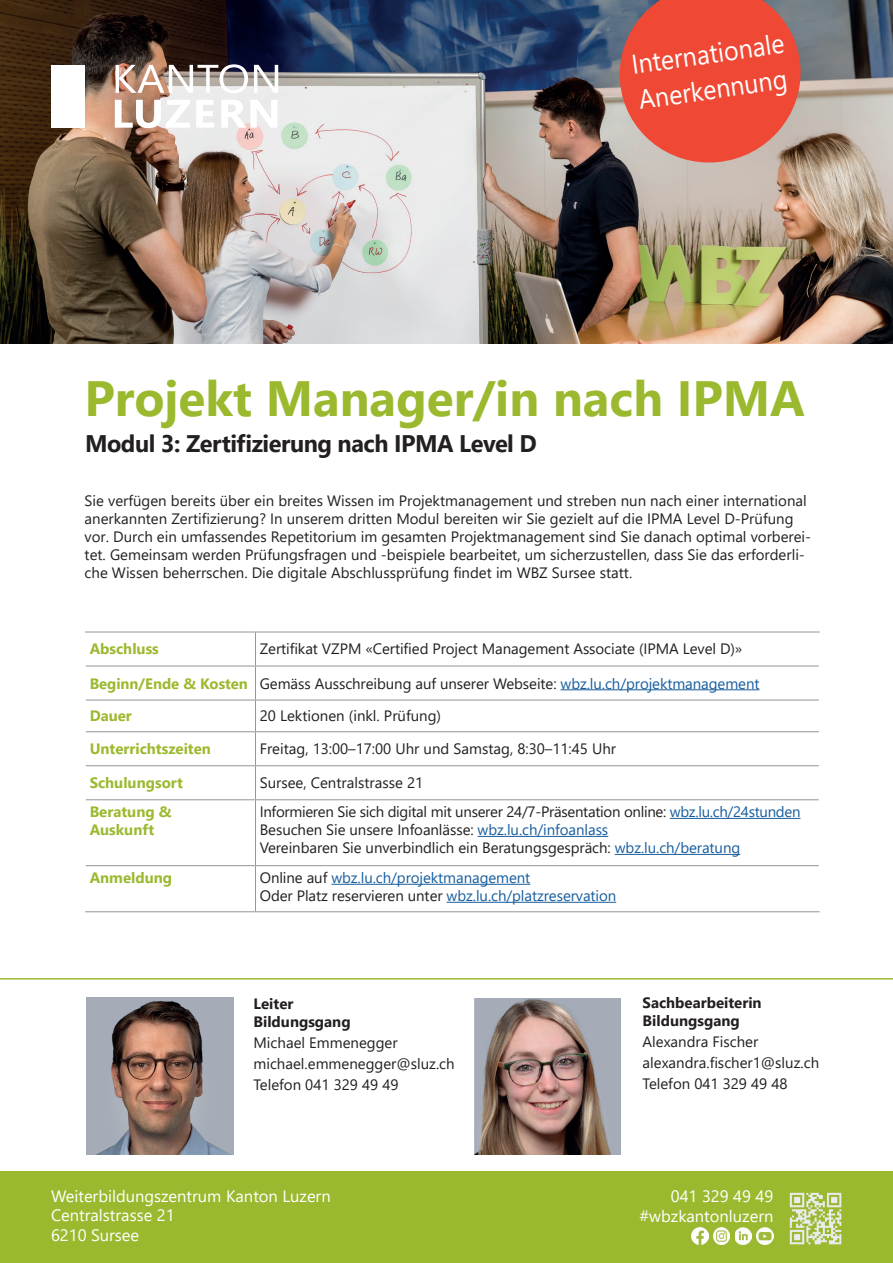
<style>
.page{position:relative;width:893px;height:1263px;background:#fff}
.page>*{position:absolute;margin:0;border:0;box-sizing:border-box;transform-origin:0 0}
.t1{font:700 49.5px "Segoe UI";color:#9bb92e}
.t2{font:27px/36px "Segoe UI";color:#fff;scale:.93 1}
.t3{font:700 24px "Segoe UI";letter-spacing:-.02em;color:#231f20}
.t4{font:16.5px/19.8px "Segoe UI";color:#fff}
.t5{font:15px/18px "Segoe UI";color:#231f20}
.t6{font:15px/18px "Segoe UI";letter-spacing:-.005em;color:#175d9e}
.t7{font:700 15px/18px "Segoe UI";color:#9bb92e}
.t8{font:700 15px/18px "Segoe UI";color:#231f20}
.s1{font-weight:700;color:#9bb92e}
.s2{color:#175d9e}
.s3{color:#231f20}
</style>
<div class="page">
<img style="left:0;top:0;width:893px;height:344px">
<div style="left:0;top:1172px;width:893px;height:91px;background:#9bb92e"></div>
<img style="left:713px;top:1228px;width:17px;height:16px">
<img style="left:735px;top:1228px;width:17px;height:17px">
<img style="left:757px;top:1228px;width:17px;height:17px">
<img style="left:691px;top:1228px;width:17px;height:17px">
<img style="left:789px;top:1192px;width:53px;height:53px">
<svg style="left:116px;top:64px;width:162px;height:29px"></svg>
<svg style="left:115px;top:100px;width:162px;height:28px"></svg>
<div style="left:51px;top:65px;width:34px;height:63px;background:#fff"></div>
<svg style="left:616px;top:0;width:188px;height:167px"></svg>
<hr style="left:0;top:978px;width:893px;height:1px;background:#9bb92e">
<hr style="left:86px;top:799px;width:169px;height:1px;background:#939598">
<hr style="left:255px;top:799px;width:564px;height:1px;background:#939598">
<hr style="left:86px;top:865px;width:169px;height:1px;background:#939598">
<hr style="left:255px;top:865px;width:564px;height:1px;background:#939598">
<hr style="left:85px;top:911px;width:170px;height:1px;background:#939598">
<hr style="left:255px;top:911px;width:565px;height:1px;background:#939598">
<hr style="left:85px;top:632px;width:170px;height:1px;background:#939598">
<hr style="left:255px;top:632px;width:565px;height:1px;background:#939598">
<hr style="left:255px;top:632px;width:1px;height:34px;background:#939598">
<hr style="left:86px;top:666px;width:169px;height:1px;background:#939598">
<hr style="left:255px;top:666px;width:564px;height:1px;background:#939598">
<hr style="left:255px;top:666px;width:1px;height:34px;background:#939598">
<hr style="left:86px;top:700px;width:169px;height:1px;background:#939598">
<hr style="left:255px;top:700px;width:564px;height:1px;background:#939598">
<hr style="left:255px;top:700px;width:1px;height:31px;background:#939598">
<hr style="left:86px;top:731px;width:169px;height:1px;background:#939598">
<hr style="left:255px;top:731px;width:564px;height:1px;background:#939598">
<hr style="left:255px;top:732px;width:1px;height:33px;background:#939598">
<hr style="left:86px;top:765px;width:169px;height:1px;background:#939598">
<hr style="left:255px;top:765px;width:564px;height:1px;background:#939598">
<hr style="left:255px;top:766px;width:1px;height:33px;background:#939598">
<hr style="left:255px;top:800px;width:1px;height:65px;background:#939598">
<hr style="left:255px;top:866px;width:1px;height:45px;background:#939598">
<hr style="left:560px;top:689px;width:199px;height:1px;background:#175d9e">
<hr style="left:670px;top:818px;width:130px;height:1px;background:#175d9e">
<hr style="left:478px;top:836px;width:130px;height:1px;background:#175d9e">
<hr style="left:615px;top:854px;width:125px;height:1px;background:#175d9e">
<hr style="left:331px;top:884px;width:199px;height:1px;background:#175d9e">
<hr style="left:447px;top:902px;width:169px;height:1px;background:#175d9e">
<img style="left:87px;top:998px;width:146px;height:156px">
<img style="left:474px;top:998px;width:147px;height:156px">
<h2 class="t2" style="left:629px;top:44px;width:167px;rotate:-8deg">Internationale<br>Anerkennung</h2>
<h1 class="t1" style="left:84px;top:351px;width:722px">Projekt Manager/in nach IPMA</h1>
<h3 class="t3" style="left:85px;top:420px;width:453px">Modul 3: Zertifizierung nach IPMA Level D</h3>
<p class="t5" style="left:85px;top:490px;width:728px">Sie verfügen bereits über ein breites Wissen im Projektmanagement und streben nun nach einer international anerkannten Zertifizierung? In unserem dritten Modul bereiten wir Sie gezielt auf die IPMA Level D-Prüfung vor. Durch ein umfassendes Repetitorium im gesamten Projektmanagement sind Sie danach optimal vorberei&shy;tet. Gemeinsam werden Prüfungsfragen und -beispiele bearbeitet, um sicherzustellen, dass Sie das erforderli&shy;che Wissen beherrschen. Die digitale Abschlussprüfung findet im WBZ Sursee statt.</p>
<p class="t7" style="left:90px;top:639px;width:71px">Abschluss</p>
<p class="t5" style="left:260px;top:639px;width:484px">Zertifikat VZPM «Certified Project Management Associate (IPMA Level D)»</p>
<p class="t5" style="left:90px;top:665px;width:671px;line-height:32.8px"><span class="s1">Beginn/Ende &amp; Kosten</span> Gemäss Ausschreibung auf unserer Webseite: <span class="s2">wbz.lu.ch/projektmanagement<br></span><span class="s1">Dauer</span></p>
<p class="t5" style="left:260px;top:706px;width:183px">20 Lektionen (inkl. Prüfung)</p>
<p class="t7" style="left:90px;top:739px;width:123px">Unterrichtszeiten</p>
<p class="t5" style="left:260px;top:738px;width:358px">Freitag, 13:00–17:00 Uhr und Samstag, 8:30–11:45 Uhr</p>
<p class="t7" style="left:90px;top:773px;width:95px">Schulungsort</p>
<p class="t5" style="left:260px;top:772px;width:165px">Sursee, Centralstrasse 21</p>
<p class="t7" style="left:90px;top:801px;width:83px">Beratung &amp;<br>Auskunft</p>
<p class="t5" style="left:260px;top:801px;width:542px">Informieren Sie sich digital mit unserer 24/7-Präsentation online: <span class="s2">wbz.lu.ch/24stunden<br></span>Besuchen Sie unsere Infoanlässe: <span class="s2">wbz.lu.ch/infoanlass<br></span>Vereinbaren Sie unverbindlich ein Beratungsgespräch: <span class="s2">wbz.lu.ch/beratung</span></p>
<p class="t7" style="left:90px;top:867px;width:84px">Anmeldung</p>
<p class="t6" style="left:260px;top:867px;width:358px"><span class="s3">Online auf</span> wbz.lu.ch/projektmanagement<br><span class="s3">Oder Platz reservieren unter</span> wbz.lu.ch/platzreservation</p>
<p class="t8" style="left:253px;top:993px;width:99px">Leiter<br>Bildungsgang</p>
<p class="t5" style="left:253px;top:1031px;width:203px;line-height:21px">Michael Emmenegger michael.emmenegger@sluz.ch<br>Telefon 041 329 49 49</p>
<p class="t8" style="left:643px;top:992px;width:121px">Sachbearbeiterin<br>Bildungsgang</p>
<p class="t5" style="left:643px;top:1030px;width:178px;line-height:21px">Alexandra Fischer alexandra.fischer1@sluz.ch<br>Telefon 041 329 49 48</p>
<p class="t4" style="left:51px;top:1184px;width:281px">Weiterbildungszentrum Kanton Luzern<br>Centralstrasse 21<br>6210 Sursee</p>
<p class="t4" style="left:639px;top:1185px;width:135px;text-align:right">041 329 49 49 #wbzkantonluzern</p>
</div>
